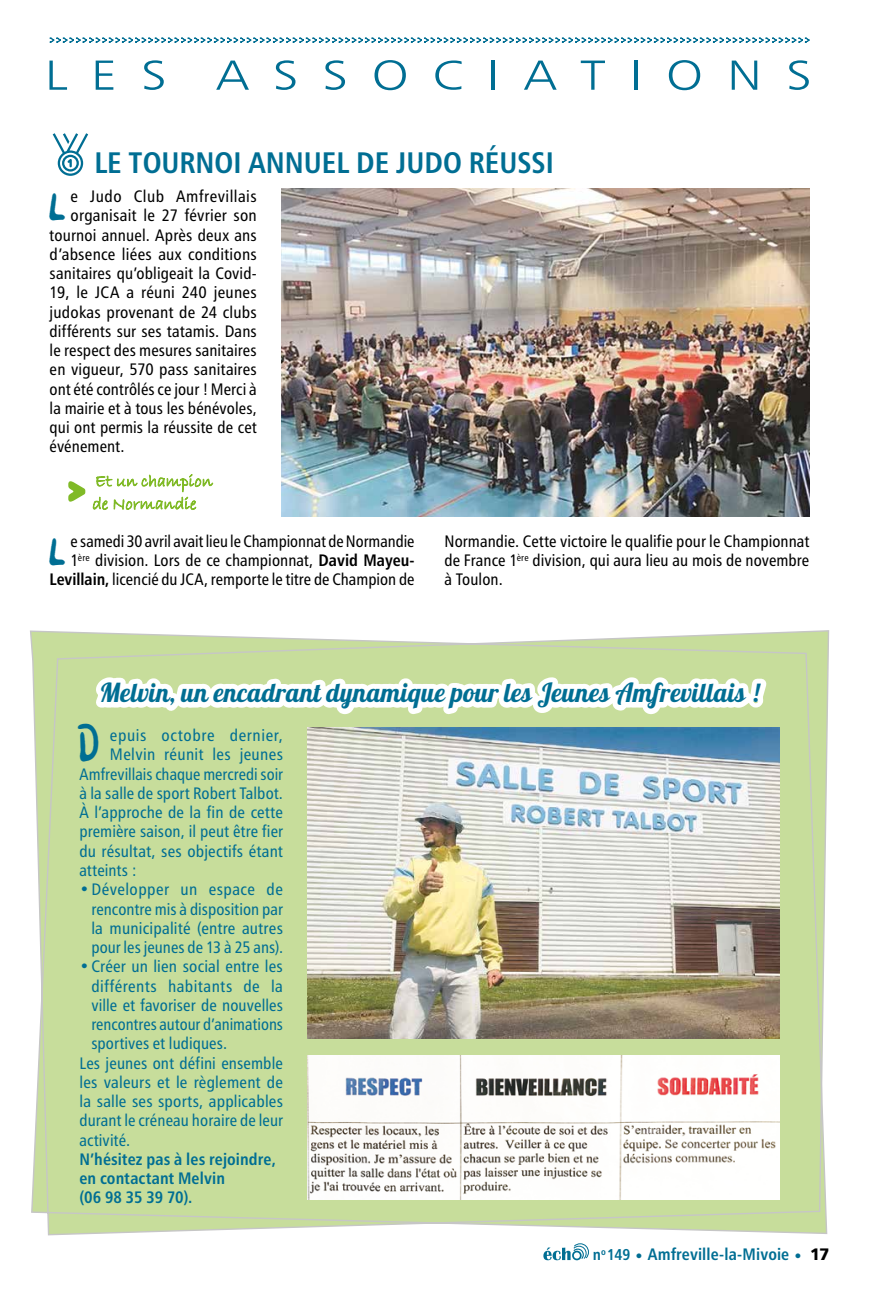
<style>
.page{position:relative;width:869px;height:1290px;background:#fff}
.page>*{position:absolute;margin:0;border:0;box-sizing:border-box;transform-origin:0 0}
.t1{font:47.25px "Swiftone";color:#006e93;scale:.85 1}
.t2{font:42px "Humanist 777 BT Light B";letter-spacing:.465em;color:#006e93;scale:1.22 1}
.t3{font:29.75px "Humanist 777 BT Bold Condensed B";color:#006e93}
.t4{font:26.25px "Lobster 1.4";letter-spacing:.01em;color:#006e93}
.t5{font:16.62px/19.2px "Humanist 777 BT Roman Condensed B";letter-spacing:.005em;color:#000;text-align:right}
.t6{font:16.62px/19.2px "Humanist 777 BT Roman Condensed B";letter-spacing:.01em;color:#006e93;text-align:justify}
.t7{font:16.62px/19.2px "Humanist 777 BT Bold Condensed B";letter-spacing:.01em;color:#006e93}
.t8{font:16.62px "Humanist 777 BT Roman Condensed B";letter-spacing:.03em;color:#006e93}
.t9{font:16.62px "Humanist 777 BT Roman Condensed B";letter-spacing:.025em;color:#000}
.t10{font:16.62px "Humanist 777 BT Roman Condensed B";letter-spacing:.035em;color:#006e93}
.s1{font-family:"Humanist 777 BT Bold Condensed B"}
.s2{font-size:15.75px}
.s3{font-family:"Humanist 777 BT Black B"}
.s4{font-family:"Humanist 777 BT Black B";color:#000}
</style>
<div class="page">
<svg style="left:50px;top:38px;width:759px;height:5px"></svg>
<svg style="left:543px;top:1243px;width:45px;height:17px"></svg>
<svg style="left:30px;top:630px;width:799px;height:606px;background:#cadea2"></svg>
<svg style="left:86px;top:630px;width:688px;height:169px"></svg>
<img style="left:281px;top:189px;width:528px;height:327px">
<img style="left:308px;top:1056px;width:471px;height:143px">
<img style="left:308px;top:728px;width:471px;height:311px">
<svg style="left:92px;top:474px;width:121px;height:36px"></svg>
<svg style="left:68px;top:481px;width:17px;height:21px"></svg>
<svg style="left:53px;top:133px;width:35px;height:43px"></svg>
<h2 class="t2" style="left:45px;top:49px;width:629px">LES ASSOCIATIONS</h2>
<h3 class="t3" style="left:94px;top:144px;width:461px">LE TOURNOI ANNUEL DE JUDO RÉUSSI</h3>
<h1 class="t1" style="left:50px;top:175px;width:25px">L</h1>
<p class="t9" style="left:70px;top:186px;width:188px">e Judo Club Amfrevillais</p>
<p class="t5" style="left:70px;top:205px;width:188px">organisait le 27 février son</p>
<p class="t5" style="left:50px;top:225px;width:208px">tournoi annuel. Après deux ans</p>
<p class="t5" style="left:50px;top:244px;width:208px">d’absence liées aux conditions</p>
<p class="t5" style="left:50px;top:263px;width:208px">sanitaires qu’obligeait la Covid-</p>
<p class="t5" style="left:50px;top:282px;width:208px">19, le JCA a réuni 240 jeunes</p>
<p class="t5" style="left:50px;top:302px;width:208px">judokas provenant de 24 clubs</p>
<p class="t5" style="left:50px;top:321px;width:208px">différents sur ses tatamis. Dans</p>
<p class="t5" style="left:50px;top:340px;width:208px">le respect des mesures sanitaires</p>
<p class="t5" style="left:50px;top:359px;width:208px">en vigueur, 570 pass sanitaires</p>
<p class="t5" style="left:50px;top:379px;width:208px">ont été contrôlés ce jour ! Merci à</p>
<p class="t5" style="left:50px;top:398px;width:208px">la mairie et à tous les bénévoles,</p>
<p class="t5" style="left:50px;top:417px;width:208px">qui ont permis la réussite de cet</p>
<p class="t5" style="left:50px;top:437px;width:76px">événement.</p>
<p class="t5" style="left:50px;top:531px;width:366px">e samedi 30 avril avait lieu le Championnat de Normandie<br>1<sup>ère</sup> division. Lors de ce championnat, <span class="s1">David Mayeu-<br>Levillain,</span> licencié du JCA, remporte le titre de Champion de</p>
<p class="t5" style="left:444px;top:531px;width:366px;text-align:justify">Normandie. Cette victoire le qualifie pour le Championnat de France 1<sup>ère</sup> division, qui aura lieu au mois de novembre à Toulon.</p>
<h1 class="t1" style="left:50px;top:520px;width:25px">L</h1>
<h3 class="t4" style="left:99px;top:676px;width:661px">Melvin, un encadrant dynamique pour les Jeunes Amfrevillais !</h3>
<h1 class="t1" style="left:79px;top:715px;width:29px">D</h1>
<p class="t10" style="left:110px;top:725px;width:174px">epuis octobre dernier,</p>
<p class="t6" style="left:110px;top:745px;width:174px">Melvin réunit les jeunes</p>
<p class="t6" style="left:79px;top:764px;width:205px">Amfrevillais chaque mercredi soir</p>
<p class="t6" style="left:79px;top:783px;width:205px">à la salle de sport Robert Talbot.</p>
<p class="t6" style="left:79px;top:802px;width:205px">À l’approche de la fin de cette</p>
<p class="t6" style="left:79px;top:822px;width:205px">première saison, il peut être fier</p>
<p class="t6" style="left:79px;top:841px;width:205px">du résultat, ses objectifs étant</p>
<p class="t6" style="left:79px;top:860px;width:59px">atteints :</p>
<p class="t6" style="left:91px;top:879px;width:193px;text-indent:-12px">• Développer un espace de rencontre mis à disposition par la municipalité (entre autres pour les jeunes de 13 à 25 ans).</p>
<p class="t6" style="left:79px;top:956px;width:205px">• Créer un lien social entre les</p>
<p class="t8" style="left:91px;top:975px;width:193px">différents habitants de la</p>
<p class="t6" style="left:91px;top:995px;width:193px">ville et favoriser de nouvelles</p>
<p class="t6" style="left:91px;top:1014px;width:193px">rencontres autour d’animations</p>
<p class="t6" style="left:91px;top:1033px;width:137px">sportives et ludiques.</p>
<p class="t6" style="left:79px;top:1053px;width:205px">Les jeunes ont défini ensemble</p>
<p class="t6" style="left:79px;top:1072px;width:205px">les valeurs et le règlement de</p>
<p class="t6" style="left:79px;top:1091px;width:205px">la salle ses sports, applicables</p>
<p class="t6" style="left:79px;top:1110px;width:205px">durant le créneau horaire de leur</p>
<p class="t6" style="left:79px;top:1130px;width:52px">activité.</p>
<p class="t7" style="left:79px;top:1149px;width:198px">N’hésitez pas à les rejoindre, en contactant Melvin<br>(06 98 35 39 70).</p>
<p class="t7" style="left:592px;top:1244px;width:238px"><span class="s2">n</span><sup>o</sup><span class="s2">149</span> <span class="s3">•</span> Amfreville-la-Mivoie <span class="s3">•</span> <span class="s4">17</span></p>
</div>
